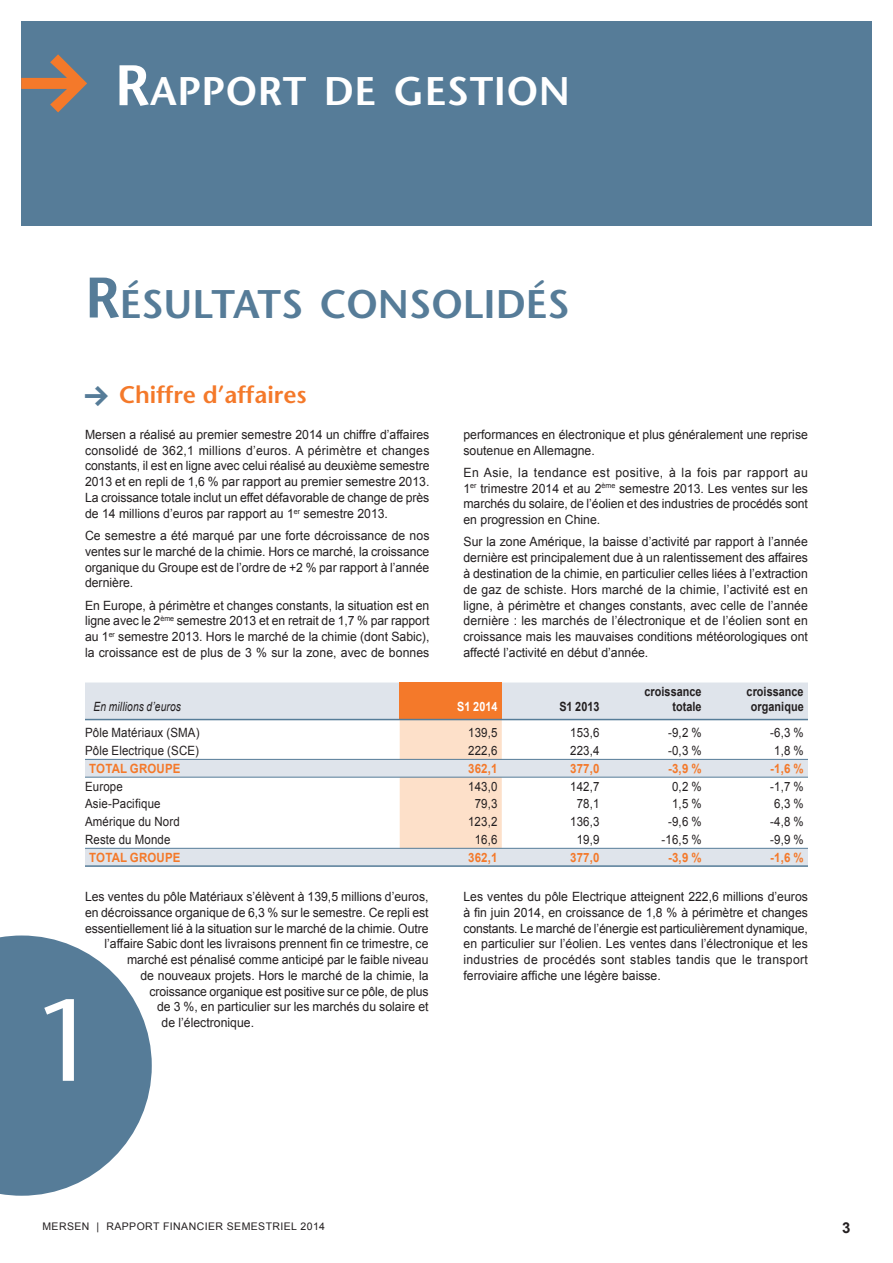
<style>
.page{position:relative;width:893px;height:1263px;background:#fff}
.page>*{position:absolute;margin:0;border:0;box-sizing:border-box;transform-origin:0 0}
.t1{font:114.75px "Stone Sans";color:#fff}
.t2{font:600 39.9px "Stone Sans";color:#567c98}
.t3{font:600 39.9px "Stone Sans";letter-spacing:.015em;color:#fff}
.t4{font:600 24px "Stone Sans";color:#f4792a}
.t5{font:700 15px "Arial";color:#231f20}
.t6{font:12.75px/15.8px "Arial";color:#231f20;text-align:justify;scale:.96 1}
.t7{font:12.75px "Arial";color:#231f20;scale:.9 1}
.t8{font:700 12.75px "Arial";letter-spacing:.015em;color:#f4792a;scale:.9 1}
.t9{font:700 12.75px/15px "Arial";letter-spacing:.005em;color:#231f20;text-align:right;scale:.85 1}
.t10{font:italic 12.75px "Arial";letter-spacing:.015em;color:#231f20;scale:.8 1}
.t11{font:700 12.75px "Arial";letter-spacing:.005em;color:#fff;scale:.85 1}
.t12{font:10.5px "Arial";letter-spacing:.04em;color:#231f20}
.s1{font-family:"The Sans Black Expert";font-weight:400;font-size:69px;color:#f4792a}
.s2{font-size:57px}
.s3{font-family:"The Serif Black Expert";font-weight:400;color:#567c98}
</style>
<div class="page">
<svg style="left:0;top:936px;width:152px;height:260px"></svg>
<div style="left:21px;top:21px;width:851px;height:205px;background:#567c98"></div>
<svg style="left:85px;top:683px;width:723px;height:182px"></svg>
<div style="left:400px;top:683px;width:102px;height:37px;background:#f4792a"></div>
<svg style="left:400px;top:720px;width:102px;height:128px;background:#f7dfcd"></svg>
<hr style="left:85px;top:719px;width:723px;height:1px;background:#567c98">
<hr style="left:85px;top:865px;width:723px;height:2px;background:#567c98">
<hr style="left:85px;top:759px;width:723px;height:1px;background:#567c98">
<hr style="left:85px;top:777px;width:723px;height:1px;background:#567c98">
<hr style="left:85px;top:848px;width:723px;height:1px;background:#567c98">
<h2 class="t3" style="left:21px;top:76px;width:550px"><span class="s1">Y</span> <span class="s2">R</span>APPORT DE GESTION</h2>
<h2 class="t2" style="left:85px;top:288px;width:486px"><span class="s2">R</span>ÉSULTATS CONSOLIDÉS</h2>
<h3 class="t4" style="left:85px;top:385px;width:223px"><span class="s3">Y</span> Chiffre d’affaires</h3>
<p class="t6" style="left:85px;top:427px;width:360px">Mersen a réalisé au premier semestre 2014 un chiffre d’affaires consolidé de 362,1 millions d’euros. A périmètre et changes constants, il est en ligne avec celui réalisé au deuxième semestre 2013 et en repli de 1,6 % par rapport au premier semestre 2013.<br>La croissance totale inclut un effet défavorable de change de près de 14 millions d’euros par rapport au 1<sup>er</sup> semestre 2013.</p>
<p class="t6" style="left:85px;top:528px;width:360px">Ce semestre a été marqué par une forte décroissance de nos ventes sur le marché de la chimie. Hors ce marché, la croissance organique du Groupe est de l’ordre de +2 % par rapport à l’année dernière.</p>
<p class="t6" style="left:85px;top:597px;width:360px">En Europe, à périmètre et changes constants, la situation est en ligne avec le 2<sup>ème</sup> semestre 2013 et en retrait de 1,7 % par rapport au 1<sup>er</sup> semestre 2013. Hors le marché de la chimie (dont Sabic), la croissance est de plus de 3 % sur la zone, avec de bonnes</p>
<p class="t6" style="left:463px;top:427px;width:360px">performances en électronique et plus généralement une reprise soutenue en Allemagne.</p>
<p class="t6" style="left:463px;top:464px;width:360px">En Asie, la tendance est positive, à la fois par rapport au 1<sup>er</sup> trimestre 2014 et au 2<sup>ème</sup> semestre 2013. Les ventes sur les marchés du solaire, de l’éolien et des industries de procédés sont en progression en Chine.</p>
<p class="t6" style="left:463px;top:534px;width:360px">Sur la zone Amérique, la baisse d’activité par rapport à l’année dernière est principalement due à un ralentissement des affaires à destination de la chimie, en particulier celles liées à l’extraction de gaz de schiste. Hors marché de la chimie, l’activité est en ligne, à périmètre et changes constants, avec celle de l’année dernière : les marchés de l’électronique et de l’éolien sont en croissance mais les mauvaises conditions météorologiques ont affecté l’activité en début d’année.</p>
<p class="t10" style="left:94px;top:700px;width:111px">En millions d’euros</p>
<p class="t11" style="left:457px;top:700px;width:49px">S1 2014</p>
<p class="t9" style="left:559px;top:699px;width:49px">S1 2013</p>
<p class="t9" style="left:644px;top:684px;width:69px">croissance totale</p>
<p class="t9" style="left:746px;top:684px;width:69px;text-align:center">croissance organique</p>
<p class="t7" style="left:85px;top:726px;width:129px">Pôle Matériaux (SMA)</p>
<p class="t7" style="left:468px;top:726px;width:34px">139,5</p>
<p class="t7" style="left:570px;top:726px;width:34px">153,6</p>
<p class="t7" style="left:668px;top:726px;width:39px">-9,2 %</p>
<p class="t7" style="left:770px;top:726px;width:39px">-6,3 %</p>
<p class="t7" style="left:85px;top:744px;width:128px">Pôle Electrique (SCE)</p>
<p class="t7" style="left:468px;top:744px;width:34px">222,6</p>
<p class="t7" style="left:570px;top:744px;width:34px">223,4</p>
<p class="t7" style="left:668px;top:744px;width:39px">-0,3 %</p>
<p class="t7" style="left:774px;top:744px;width:34px">1,8 %</p>
<p class="t8" style="left:89px;top:761px;width:103px">TOTAL GROUPE</p>
<p class="t8" style="left:468px;top:761px;width:34px">362,1</p>
<p class="t8" style="left:570px;top:761px;width:34px">377,0</p>
<p class="t8" style="left:668px;top:761px;width:39px">-3,9 %</p>
<p class="t8" style="left:770px;top:761px;width:39px">-1,6 %</p>
<p class="t7" style="left:85px;top:779px;width:44px">Europe</p>
<p class="t7" style="left:468px;top:779px;width:34px">143,0</p>
<p class="t7" style="left:570px;top:779px;width:34px">142,7</p>
<p class="t7" style="left:672px;top:779px;width:34px">0,2 %</p>
<p class="t7" style="left:770px;top:779px;width:39px">-1,7 %</p>
<p class="t7" style="left:85px;top:797px;width:85px">Asie-Pacifique</p>
<p class="t7" style="left:475px;top:797px;width:27px">79,3</p>
<p class="t7" style="left:577px;top:797px;width:27px">78,1</p>
<p class="t7" style="left:672px;top:797px;width:34px">1,5 %</p>
<p class="t7" style="left:774px;top:797px;width:34px">6,3 %</p>
<p class="t7" style="left:85px;top:815px;width:107px">Amérique du Nord</p>
<p class="t7" style="left:468px;top:815px;width:34px">123,2</p>
<p class="t7" style="left:570px;top:815px;width:34px">136,3</p>
<p class="t7" style="left:668px;top:815px;width:39px">-9,6 %</p>
<p class="t7" style="left:770px;top:815px;width:39px">-4,8 %</p>
<p class="t7" style="left:85px;top:833px;width:96px">Reste du Monde</p>
<p class="t7" style="left:475px;top:833px;width:27px">16,6</p>
<p class="t7" style="left:577px;top:833px;width:27px">19,9</p>
<p class="t7" style="left:661px;top:833px;width:46px">-16,5 %</p>
<p class="t7" style="left:770px;top:833px;width:39px">-9,9 %</p>
<p class="t8" style="left:89px;top:850px;width:103px">TOTAL GROUPE</p>
<p class="t8" style="left:468px;top:850px;width:34px">362,1</p>
<p class="t8" style="left:570px;top:850px;width:34px">377,0</p>
<p class="t8" style="left:668px;top:850px;width:39px">-3,9 %</p>
<p class="t8" style="left:770px;top:850px;width:39px">-1,6 %</p>
<h1 class="t1" style="left:35px;top:996px;width:67px">1</h1>
<p class="t6" style="left:85px;top:889px;width:359px">Les ventes du pôle Matériaux s’élèvent à 139,5 millions d’euros,</p>
<p class="t6" style="left:85px;top:905px;width:359px">en décroissance organique de 6,3 % sur le semestre. Ce repli est</p>
<p class="t6" style="left:85px;top:920px;width:359px">essentiellement lié à la situation sur le marché de la chimie. Outre</p>
<p class="t6" style="left:104px;top:936px;width:339px">l’affaire Sabic dont les livraisons prennent fin ce trimestre, ce</p>
<p class="t6" style="left:127px;top:952px;width:316px">marché est pénalisé comme anticipé par le faible niveau</p>
<p class="t6" style="left:140px;top:968px;width:301px">de nouveaux projets. Hors le marché de la chimie, la</p>
<p class="t6" style="left:149px;top:983px;width:292px">croissance organique est positive sur ce pôle, de plus</p>
<p class="t6" style="left:157px;top:999px;width:284px">de 3 %, en particulier sur les marchés du solaire et</p>
<p class="t6" style="left:161px;top:1015px;width:98px">de l’électronique .</p>
<p class="t6" style="left:463px;top:889px;width:360px">Les ventes du pôle Electrique atteignent 222,6 millions d’euros à fin juin 2014, en croissance de 1,8 % à périmètre et changes constants. Le marché de l’énergie est particulièrement dynamique, en particulier sur l’éolien. Les ventes dans l’électronique et les industries de procédés sont stables tandis que le transport ferroviaire affiche une légère baisse.</p>
<p class="t12" style="left:42px;top:1220px;width:284px">MERSEN | RAPPORT FINANCIER SEMESTRIEL 2014</p>
<p class="t5" style="left:842px;top:1219px;width:10px">3</p>
</div>
